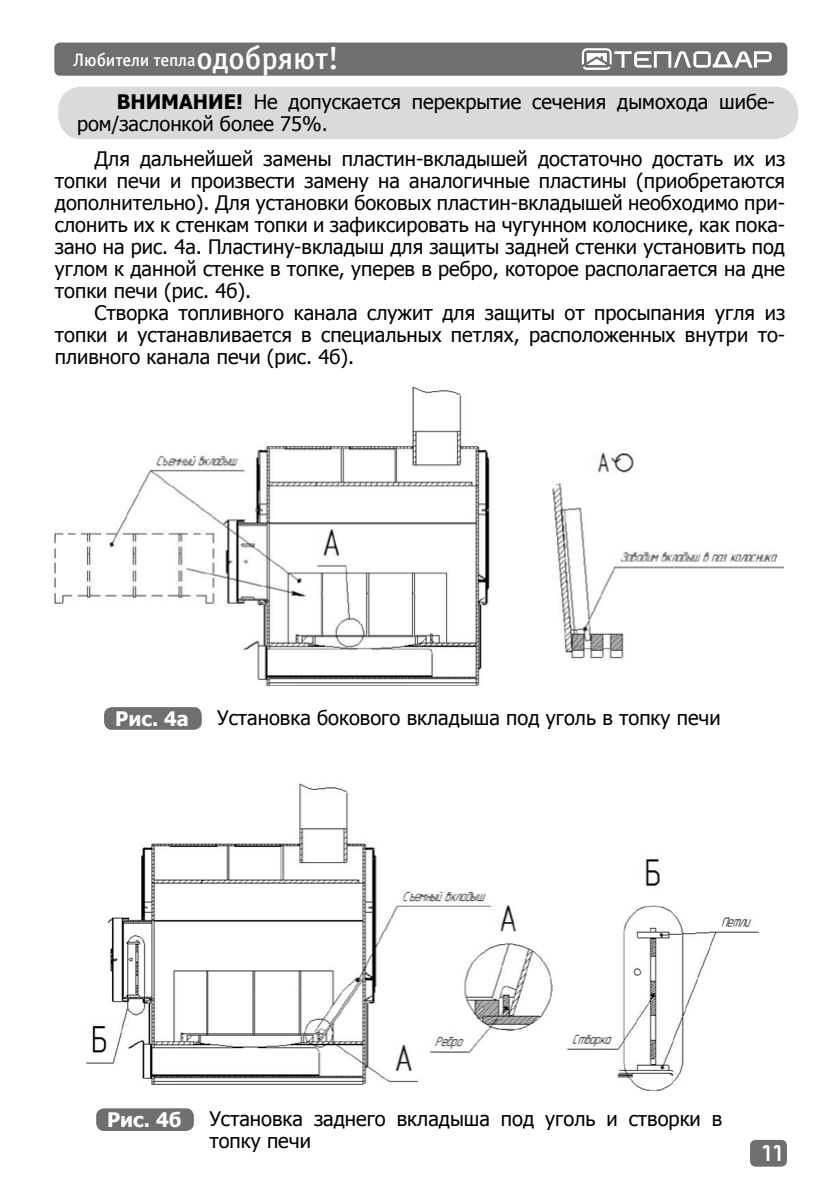
<style>
.page{position:relative;width:840px;height:1191px;background:#fff}
.page>*{position:absolute;margin:0;border:0;box-sizing:border-box;transform-origin:0 0}
.t1{font:20px/22px "Tahoma";color:#000;text-align:justify}
.t2{font:700 20px "Tahoma";color:#fff}
.t3{font:18px "Officina Sans Medium C";letter-spacing:-.005em;color:#fff}
.t4{font:16px "teplodar";color:#fff}
.s1{font-size:32px}
.s2{font-weight:700}
</style>
<div class="page">
<div style="left:749px;top:1139px;width:37px;height:27px;background:#706f6f;border-radius:6px"></div>
<div style="left:54px;top:43px;width:732px;height:33px;background:#706f6f;border-radius:6px"></div>
<svg style="left:581px;top:48px;width:190px;height:22px"></svg>
<div style="left:104px;top:707px;width:98px;height:23px;background:#706f6f;border-radius:8px"></div>
<img style="left:55px;top:387px;width:728px;height:298px">
<img style="left:86px;top:783px;width:671px;height:307px">
<div style="left:96px;top:1108px;width:98px;height:23px;background:#706f6f;border-radius:8px"></div>
<div style="left:58px;top:86px;width:739px;height:53px;background:#dadada;border-radius:24px"></div>
<p class="t3" style="left:73px;top:50px;width:267px">Любители тепла<span class="s1">одобряют!</span></p>
<p class="t1" style="left:77px;top:90px;width:699px;text-indent:40px"><span class="s2">ВНИМАНИЕ!</span> Не допускается перекрытие сечения дымохода шибе&shy;ром/заслонкой более 75%.</p>
<p class="t1" style="left:55px;top:147px;width:731px;text-indent:40px">Для дальнейшей замены пластин-вкладышей достаточно достать их из топки печи и произвести замену на аналогичные пластины (приобретаются дополнительно). Для установки боковых пластин-вкладышей необходимо при&shy;слонить их к стенкам топки и зафиксировать на чугунном колоснике, как пока&shy;зано на рис. 4а. Пластину-вкладыш для защиты задней стенки установить под углом к данной стенке в топке, уперев в ребро, которое располагается на дне топки печи (рис. 4б).</p>
<p class="t1" style="left:55px;top:301px;width:731px;text-indent:40px">Створка топливного канала служит для защиты от просыпания угля из топки и устанавливается в специальных петлях, расположенных внутри то&shy;пливного канала печи (рис. 4б).</p>
<p class="t2" style="left:115px;top:705px;width:75px">Рис. 4а</p>
<p class="t1" style="left:217px;top:706px;width:504px">Установка бокового вкладыша под уголь в топку печи</p>
<p class="t2" style="left:107px;top:1106px;width:76px">Рис. 4б</p>
<p class="t1" style="left:209px;top:1107px;width:514px">Установка заднего вкладыша под уголь и створки в топку печи</p>
<p class="t4" style="left:758px;top:1146px;width:24px">11</p>
</div>
